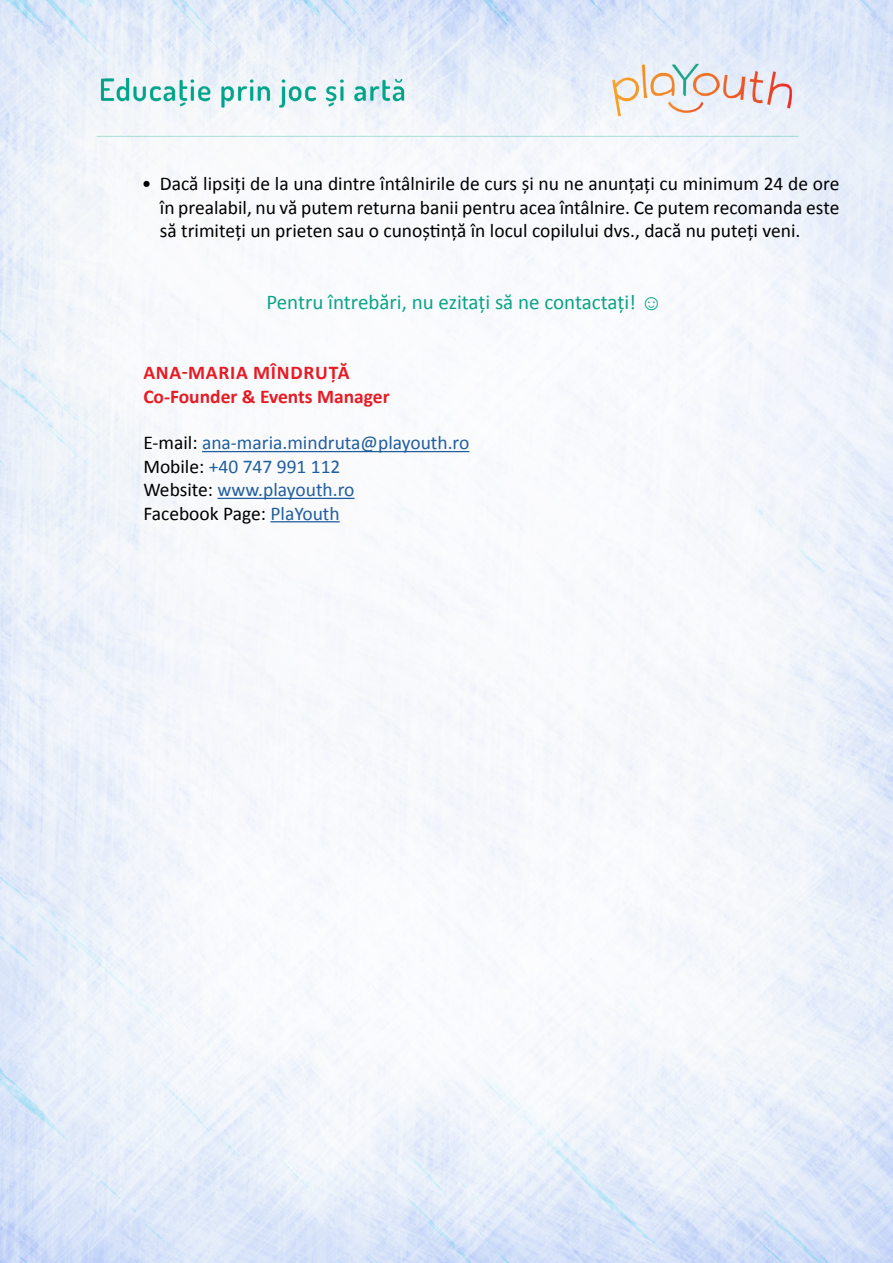
<style>
.page{position:relative;width:893px;height:1263px;background:#fff}
.page>*{position:absolute;margin:0;border:0;box-sizing:border-box;transform-origin:0 0}
.t1{font:21px "Calibri";color:#0aa387}
.t2{font:19.5px/23.4px "Calibri";color:#000;text-align:justify}
.t3{font:19.5px/23.4px "Calibri";color:#215e9e}
.t4{font:700 19.5px/23.4px "Calibri";color:#e71b24}
.s1{font-family:"Arial"}
.s2{color:#000}
</style>
<div class="page">
<img style="left:0;top:0;width:893px;height:1263px">
<img style="left:71px;top:39px;width:750px;height:111px">
<hr style="left:202px;top:451px;width:267px;height:1px;background:#215e9e">
<hr style="left:218px;top:498px;width:137px;height:1px;background:#215e9e">
<hr style="left:270px;top:521px;width:70px;height:1px;background:#215e9e">
<p class="t2" style="left:160px;top:171px;width:681px;text-indent:-18px">• Dacă lipsiți de la una dintre întâlnirile de curs și nu ne anunțați cu minimum 24 de ore în prealabil, nu vă putem returna banii pentru acea întâlnire. Ce putem recomanda este să trimiteți un prieten sau o cunoștință în locul copilului dvs., dacă nu puteți veni.</p>
<p class="t1" style="left:266px;top:287px;width:397px">Pentru întrebări, nu ezitați să ne contactați! <span class="s1">☺</span></p>
<p class="t4" style="left:143px;top:360px;width:248px">ANA-MARIA MÎNDRUȚĂ<br>Co-Founder &amp; Events Manager</p>
<p class="t3" style="left:143px;top:431px;width:328px"><span class="s2">E-mail:</span> ana-maria.mindruta@playouth.ro<br><span class="s2">Mobile:</span> +40 747 991 112<br><span class="s2">Website:</span> www.playouth.ro<br><span class="s2">Facebook Page:</span> PlaYouth</p>
</div>
